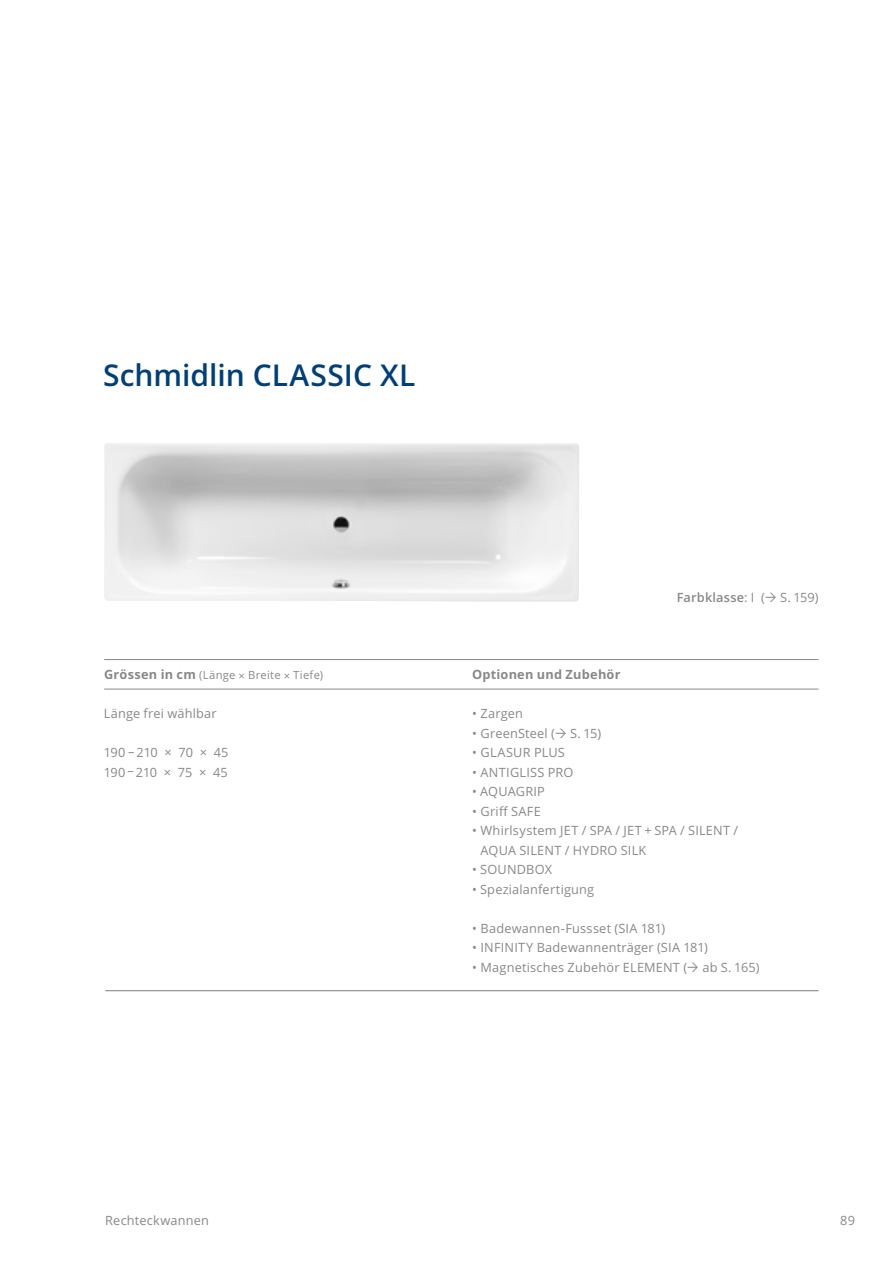
<style>
.page{position:relative;width:893px;height:1263px;background:#fff}
.page>*{position:absolute;margin:0;border:0;box-sizing:border-box;transform-origin:0 0}
.Produktename{font:600 30px "Open Sans";color:#003f77}
.Lauf_Aufzählung_Einz_2mm{font:12.75px/19.5px "Open Sans";letter-spacing:.015em;color:#878988}
.Grössen-Tab1{font:12.75px "Open Sans";letter-spacing:.015em;color:#878988}
.Farbklasse{font:600 12.75px "Open Sans";letter-spacing:.015em;color:#878988}
.Untertitel_mit_Linien{font:700 12.75px "Open Sans";letter-spacing:.02em;color:#878988}
.Pagina{font:12.75px "Open Sans";letter-spacing:.015em;color:#878988}
.Untertitel_mit_Linien-2{font:11.25px "Open Sans";letter-spacing:.025em;color:#878988}
.s1{font-weight:400}
.s2{font-weight:700;font-size:12.75px}
</style>
<div class="page">
<img style="left:104px;top:443px;width:475px;height:158px">
<hr style="left:105px;top:990px;width:714px;height:1px;background:#7b7d7c">
<hr style="left:104px;top:659px;width:715px;height:1px;background:#878988">
<hr style="left:104px;top:689px;width:715px;height:1px;background:#878988">
<p class="Produktename" style="left:103px;top:355px;width:314px">Schmidlin CLASSIC XL</p>
<p class="Farbklasse" style="left:677px;top:588px;width:143px">Farbklasse<span class="s1">: I ( S. 159)</span></p>
<p class="Untertitel_mit_Linien-2" style="left:104px;top:667px;width:221px"><span class="s2">Grössen in cm</span> (Länge × Breite × Tiefe)</p>
<p class="Untertitel_mit_Linien" style="left:472px;top:665px;width:150px">Optionen und Zubehör</p>
<p class="Lauf_Aufzählung_Einz_2mm" style="left:472px;top:703px;width:53px">• Zargen</p>
<p class="Lauf_Aufzählung_Einz_2mm" style="left:472px;top:723px;width:131px">• GreenSteel ( S. 15)</p>
<p class="Lauf_Aufzählung_Einz_2mm" style="left:472px;top:742px;width:94px">• GLASUR PLUS</p>
<p class="Lauf_Aufzählung_Einz_2mm" style="left:472px;top:762px;width:103px">• ANTIGLISS PRO</p>
<p class="Lauf_Aufzählung_Einz_2mm" style="left:472px;top:781px;width:74px">• AQUAGRIP</p>
<p class="Lauf_Aufzählung_Einz_2mm" style="left:472px;top:801px;width:70px">• Griff SAFE</p>
<p class="Lauf_Aufzählung_Einz_2mm" style="left:480px;top:820px;width:259px;text-indent:-9px">• Whirlsystem JET / SPA / JET + SPA / SILENT /<br>AQUA SILENT / HYDRO SILK</p>
<p class="Lauf_Aufzählung_Einz_2mm" style="left:472px;top:859px;width:82px">• SOUNDBOX</p>
<p class="Lauf_Aufzählung_Einz_2mm" style="left:472px;top:879px;width:124px">• Spezialanfertigung</p>
<p class="Lauf_Aufzählung_Einz_2mm" style="left:472px;top:918px;width:195px">• Badewannen-Fussset (SIA 181)</p>
<p class="Lauf_Aufzählung_Einz_2mm" style="left:472px;top:937px;width:237px">• INFINITY Badewannenträger (SIA 181)</p>
<p class="Lauf_Aufzählung_Einz_2mm" style="left:472px;top:957px;width:289px">• Magnetisches Zubehör ELEMENT ( ab S. 165)</p>
<p class="Grössen-Tab1" style="left:104px;top:705px;width:115px">Länge frei wählbar</p>
<p class="Grössen-Tab1" style="left:104px;top:744px;width:126px">190 – 210 × 70 × 45</p>
<p class="Grössen-Tab1" style="left:104px;top:763px;width:126px">190 – 210 × 75 × 45</p>
<p class="Pagina" style="left:105px;top:1211px;width:105px">Rechteckwannen</p>
<p class="Lauf_Aufzählung_Einz_2mm" style="left:840px;top:1210px;width:16px">89</p>
</div>
